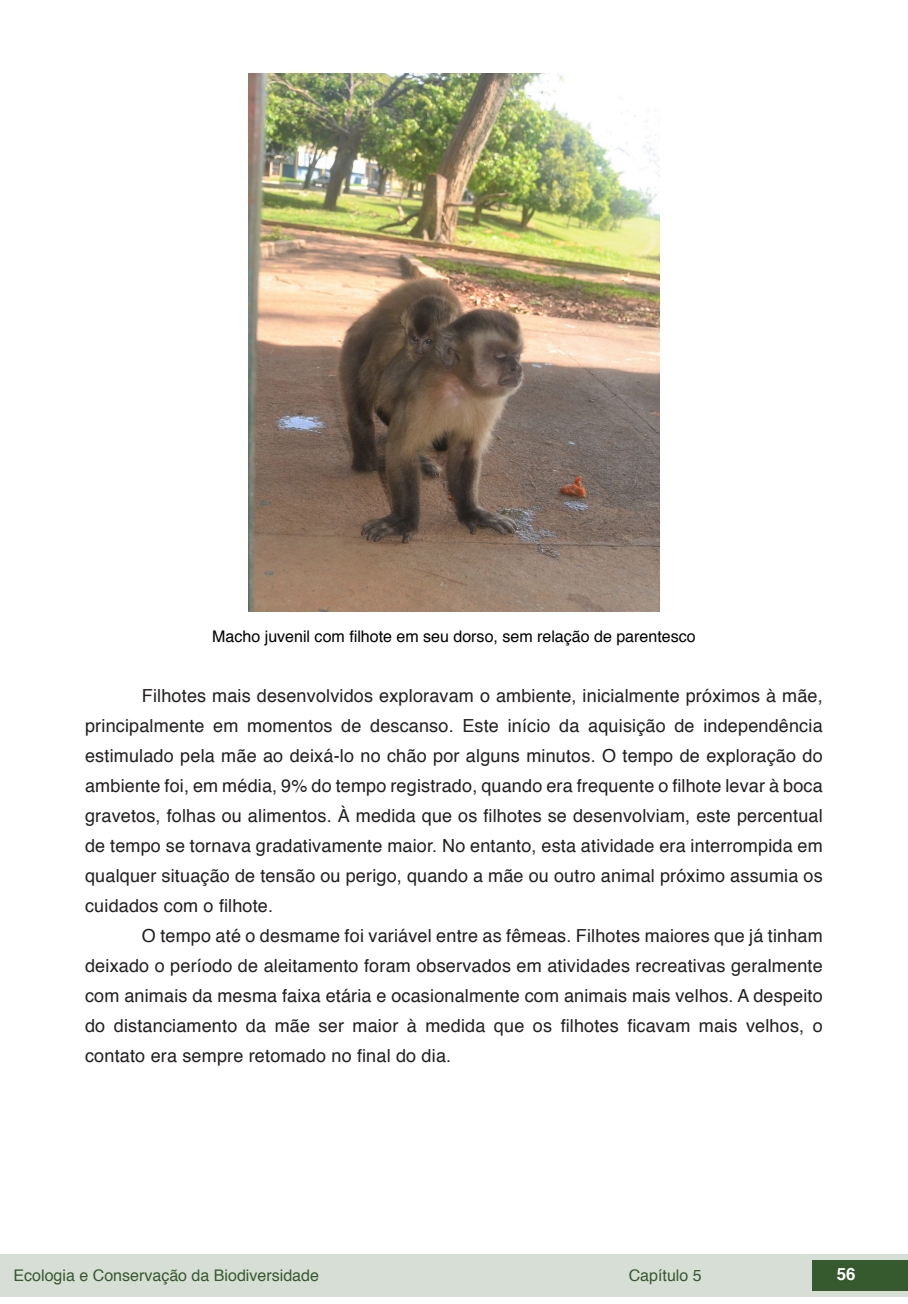
<style>
.page{position:relative;width:908px;height:1304px;background:#fff}
.page>*{position:absolute;margin:0;border:0;box-sizing:border-box;transform-origin:0 0}
.t1{font:18px/30px "Helvetica";letter-spacing:.01em;color:#231f20;text-align:justify}
.t2{font:700 16.8px "Helvetica";color:#fff}
.t3{font:16px "Helvetica";color:#000}
.t4{font:16px "Helvetica";color:#36592e}
</style>
<div class="page">
<div style="left:0;top:1254px;width:906px;height:43px;background:#d7ded5"></div>
<div style="left:812px;top:1261px;width:95px;height:30px;background:#36592e"></div>
<img style="left:248px;top:74px;width:411px;height:537px">
<p class="t3" style="left:212px;top:624px;width:484px">Macho juvenil com filhote em seu dorso, sem relação de parentesco</p>
<p class="t1" style="left:85px;top:681px;width:738px;text-indent:57px">Filhotes mais desenvolvidos exploravam o ambiente, inicialmente próximos à mãe, principalmente em momentos de descanso. Este início da aquisição de independência estimulado pela mãe ao deixá-lo no chão por alguns minutos. O tempo de exploração do ambiente foi, em média, 9% do tempo registrado, quando era frequente o filhote levar à boca gravetos, folhas ou alimentos. À medida que os filhotes se desenvolviam, este percentual de tempo se tornava gradativamente maior. No entanto, esta atividade era interrompida em qualquer situação de tensão ou perigo, quando a mãe ou outro animal próximo assumia os cuidados com o filhote.</p>
<p class="t1" style="left:85px;top:921px;width:738px;text-indent:57px">O tempo até o desmame foi variável entre as fêmeas. Filhotes maiores que já tinham deixado o período de aleitamento foram observados em atividades recreativas geralmente com animais da mesma faixa etária e ocasionalmente com animais mais velhos. A despeito do distanciamento da mãe ser maior à medida que os filhotes ficavam mais velhos, o contato era sempre retomado no final do dia.</p>
<p class="t4" style="left:14px;top:1263px;width:307px">Ecologia e Conservação da Biodiversidade</p>
<p class="t4" style="left:628px;top:1263px;width:74px">Capítulo 5</p>
<p class="t2" style="left:836px;top:1261px;width:20px">56</p>
</div>
